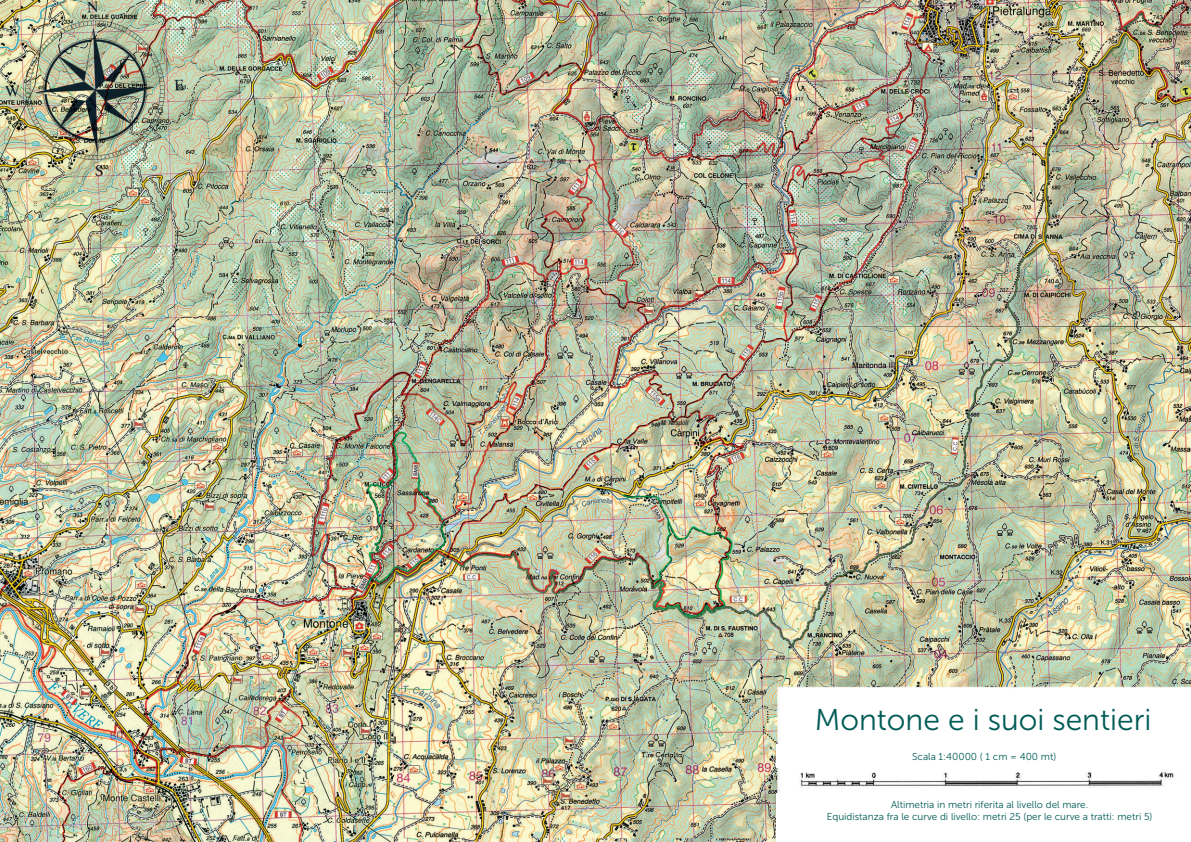
<style>
.page{position:relative;width:1191px;height:842px;background:#fff}
.page>*{position:absolute;margin:0;border:0;box-sizing:border-box;transform-origin:0 0}
.t1{font:30px "Museo Sans 300";color:#005b55}
.t2{font:10px/12px "Museo Sans 300";color:#005b55;text-align:center}
.t3{font:italic 6.7px "Helvetica CY Bold";color:#231f20}
</style>
<div class="page">
<img style="left:0;top:0;width:1191px;height:842px">
<div style="left:777px;top:794px;width:414px;height:48px;background:#fff"></div>
<div style="left:775px;top:745px;width:415px;height:23px;background:#fff"></div>
<p class="t3" style="left:661px;top:419px;width:29px">M. Nespoli</p>
<h1 class="t1" style="left:814px;top:704px;width:338px">Montone e i suoi sentieri</h1>
<p class="t2" style="left:912px;top:751px;width:146px">Scala 1:40000 ( 1 cm = 400 mt)</p>
<p class="t2" style="left:827px;top:798px;width:327px">Altimetria in metri riferita al livello del mare.<br>Equidistanza fra le curve di livello: metri 25 (per le curve a tratti: metri 5)</p>
</div>
